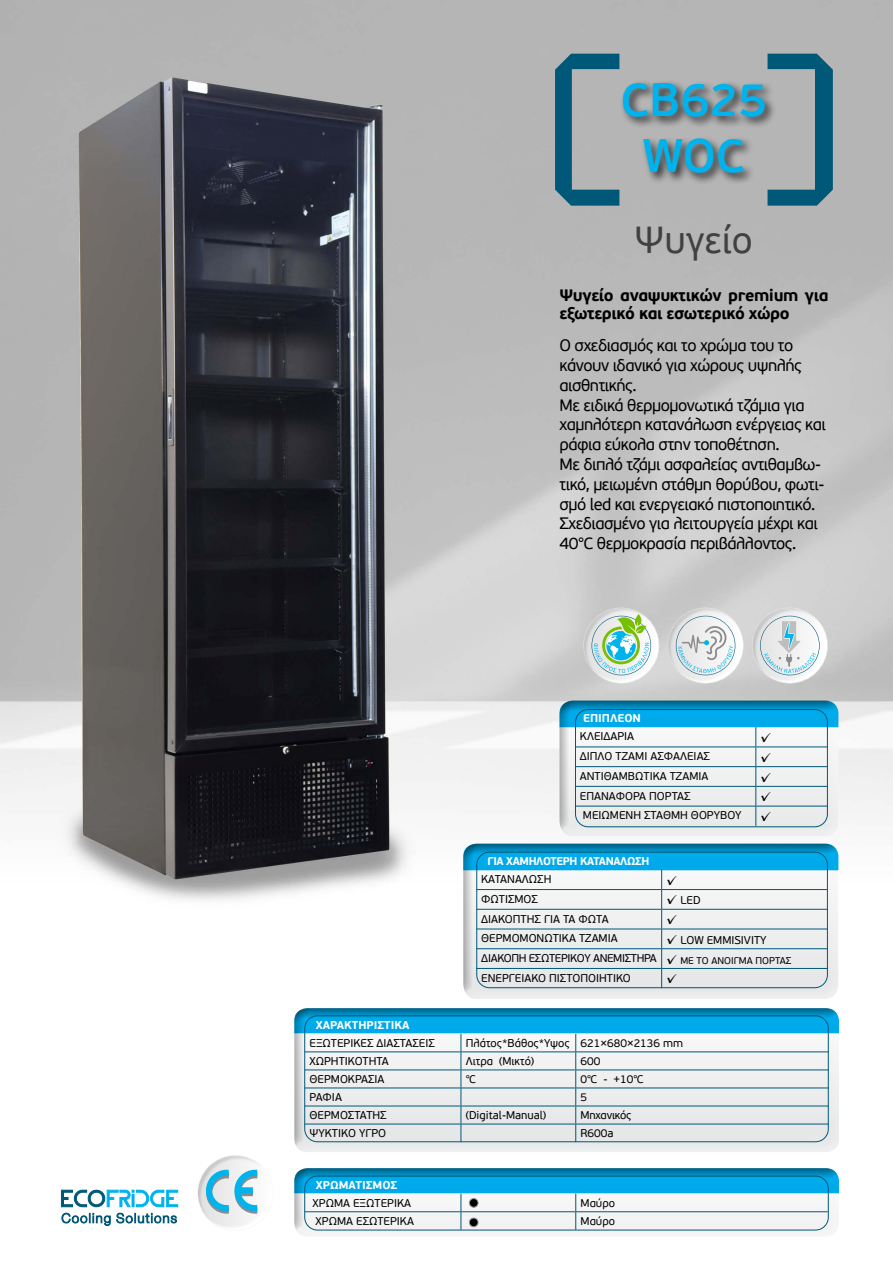
<style>
.page{position:relative;width:893px;height:1263px;background:#fff}
.page>*{position:absolute;margin:0;border:0;box-sizing:border-box;transform-origin:0 0}
.t1{font:600 46.8px/56.1px "PF Beau Sans Pro";color:#00b3ed;text-align:center}
.t2{font:37.5px "PF Beau Sans Pro";color:#414042}
.t3{font:16.5px/19.8px "PF Beau Sans Pro";letter-spacing:-.03em;color:#000}
.t4{font:700 16.5px/18px "PF Beau Sans Pro";letter-spacing:-.025em;color:#000}
.t5{font:13.5px "PF Beau Sans Pro";color:#000}
.t6{font:11.25px "PF Beau Sans Pro";color:#000}
.t7{font:11.25px/18px "PF Beau Sans Pro";letter-spacing:-.03em;color:#000}
.t8{font:700 11.25px "PF Beau Sans Pro";color:#fff}
.t9{font:700 11.25px "PF Beau Sans Pro";letter-spacing:-.03em;color:#fff}
.t10{font:11.25px "PF Beau Sans Pro";letter-spacing:-.02em;color:#000}
.s1{font-size:13.5px}
</style>
<div class="page">
<img style="left:0;top:0;width:893px;height:901px">
<div style="left:283px;top:997px;width:562px;height:155px;background:#000;opacity:.75"></div>
<div style="left:549px;top:689px;width:295px;height:147px;background:#000;opacity:.75"></div>
<svg style="left:752px;top:608px;width:76px;height:75px"></svg>
<svg style="left:668px;top:608px;width:75px;height:75px"></svg>
<svg style="left:559px;top:701px;width:279px;height:131px"></svg>
<hr style="left:575px;top:747px;width:181px;height:1px;background:#005878">
<hr style="left:756px;top:747px;width:72px;height:1px;background:#005878">
<hr style="left:575px;top:766px;width:181px;height:1px;background:#005878">
<hr style="left:756px;top:766px;width:72px;height:1px;background:#005878">
<hr style="left:575px;top:786px;width:181px;height:1px;background:#005878">
<hr style="left:756px;top:786px;width:72px;height:1px;background:#005878">
<hr style="left:575px;top:806px;width:181px;height:1px;background:#005878">
<hr style="left:756px;top:806px;width:72px;height:1px;background:#005878">
<svg style="left:583px;top:608px;width:76px;height:75px"></svg>
<div style="left:458px;top:844px;width:392px;height:156px;background:#fff"></div>
<div style="left:452px;top:832px;width:392px;height:167px;background:#000;opacity:.75"></div>
<svg style="left:463px;top:844px;width:375px;height:144px"></svg>
<hr style="left:476px;top:889px;width:186px;height:1px;background:#005878">
<hr style="left:662px;top:889px;width:166px;height:1px;background:#005878">
<hr style="left:476px;top:909px;width:186px;height:1px;background:#005878">
<hr style="left:662px;top:909px;width:166px;height:1px;background:#005878">
<hr style="left:476px;top:929px;width:186px;height:1px;background:#005878">
<hr style="left:662px;top:929px;width:166px;height:1px;background:#005878">
<hr style="left:476px;top:948px;width:186px;height:1px;background:#005878">
<hr style="left:662px;top:948px;width:166px;height:1px;background:#005878">
<hr style="left:476px;top:968px;width:186px;height:1px;background:#005878">
<hr style="left:662px;top:968px;width:166px;height:1px;background:#005878">
<svg style="left:294px;top:1008px;width:545px;height:134px"></svg>
<hr style="left:305px;top:1051px;width:156px;height:1px;background:#005878">
<hr style="left:461px;top:1051px;width:115px;height:1px;background:#005878">
<hr style="left:576px;top:1051px;width:253px;height:1px;background:#005878">
<hr style="left:305px;top:1070px;width:156px;height:1px;background:#005878">
<hr style="left:461px;top:1070px;width:115px;height:1px;background:#005878">
<hr style="left:576px;top:1070px;width:253px;height:1px;background:#005878">
<hr style="left:305px;top:1088px;width:156px;height:1px;background:#005878">
<hr style="left:461px;top:1088px;width:115px;height:1px;background:#005878">
<hr style="left:576px;top:1088px;width:253px;height:1px;background:#005878">
<hr style="left:305px;top:1106px;width:156px;height:1px;background:#005878">
<hr style="left:461px;top:1106px;width:115px;height:1px;background:#005878">
<hr style="left:576px;top:1106px;width:253px;height:1px;background:#005878">
<hr style="left:305px;top:1124px;width:156px;height:1px;background:#005878">
<hr style="left:461px;top:1124px;width:115px;height:1px;background:#005878">
<hr style="left:576px;top:1124px;width:253px;height:1px;background:#005878">
<svg style="left:294px;top:1168px;width:545px;height:62px"></svg>
<hr style="left:305px;top:1211px;width:156px;height:1px;background:#005878">
<hr style="left:461px;top:1211px;width:115px;height:1px;background:#005878">
<hr style="left:576px;top:1211px;width:252px;height:1px;background:#005878">
<div style="left:469px;top:1198px;width:9px;height:9px;background:#000;border-radius:50%"></div>
<div style="left:469px;top:1198px;width:9px;height:9px;border:1px solid #939598;border-radius:50%"></div>
<div style="left:469px;top:1218px;width:9px;height:9px;background:#000;border-radius:50%"></div>
<div style="left:469px;top:1218px;width:9px;height:9px;border:1px solid #939598;border-radius:50%"></div>
<svg style="left:555px;top:54px;width:64px;height:152px;background:#6d909c"></svg>
<svg style="left:767px;top:54px;width:66px;height:152px;background:#658c9a"></svg>
<div style="left:620px;top:79px;width:157px;height:106px;background:#000;opacity:.75"></div>
<svg style="left:197px;top:1155px;width:63px;height:72px"></svg>
<svg style="left:61px;top:1190px;width:117px;height:17px"></svg>
<svg style="left:62px;top:1213px;width:48px;height:12px"></svg>
<svg style="left:117px;top:1213px;width:60px;height:10px"></svg>
<h1 class="t1" style="left:621px;top:73px;width:148px">CB625<br>WOC</h1>
<h2 class="t2" style="left:635px;top:218px;width:120px">Ψυγείο</h2>
<h3 class="t4" style="left:559px;top:287px;width:271px">Ψυγείο αναψυκτικών premium για εξωτερικό και εσωτερικό χώρο</h3>
<p class="t3" style="left:559px;top:336px;width:268px">Ο σχεδιασμός και το χρώμα του το κάνουν ιδανικό για χώρους υψηλής αισθητικής.<br>Με ειδικά θερμομονωτικά τζάμια για χαμηλότερη κατανάλωση ενέργειας και ράφια εύκολα στην τοποθέτηση.<br>Με διπλό τζάμι ασφαλείας αντιθαμβω&shy;τικό, μειωμένη στάθμη θορύβου, φωτι&shy;σμό led και ενεργειακό πιστοποιητικό.<br>Σχεδιασμένο για λειτουργεία μέχρι και 40°C θερμοκρασία περιβάλλοντος.</p>
<p class="t8" style="left:583px;top:711px;width:59px">ΕΠΙΠΛΕΟΝ</p>
<p class="t6" style="left:580px;top:730px;width:56px">ΚΛΕΙΔΑΡΙΑ</p>
<p class="t5" style="left:761px;top:730px;width:12px">✓</p>
<p class="t6" style="left:580px;top:750px;width:132px">ΔΙΠΛΟ ΤΖΑΜΙ ΑΣΦΑΛΕΙΑΣ</p>
<p class="t5" style="left:761px;top:749px;width:12px">✓</p>
<p class="t6" style="left:580px;top:769px;width:130px">ΑΝΤΙΘΑΜΒΩΤΙΚΑ ΤΖΑΜΙΑ</p>
<p class="t5" style="left:761px;top:769px;width:12px">✓</p>
<p class="t6" style="left:580px;top:789px;width:112px">ΕΠΑΝΑΦΟΡΑ ΠΟΡΤΑΣ</p>
<p class="t5" style="left:761px;top:789px;width:12px">✓</p>
<p class="t6" style="left:583px;top:809px;width:160px">ΜΕΙΩΜΕΝΗ ΣΤΑΘΜΗ ΘΟΡΥΒΟΥ</p>
<p class="t5" style="left:761px;top:809px;width:12px">✓</p>
<p class="t9" style="left:487px;top:854px;width:164px">ΓΙΑ ΧΑΜΗΛΟΤΕΡΗ ΚΑΤΑΝΑΛΩΣΗ</p>
<p class="t6" style="left:481px;top:873px;width:72px">ΚΑΤΑΝΑΛΩΣΗ</p>
<p class="t5" style="left:666px;top:872px;width:12px">✓</p>
<p class="t6" style="left:481px;top:892px;width:58px">ΦΩΤΙΣΜΟΣ</p>
<p class="t6" style="left:666px;top:894px;width:36px"><span class="s1">✓</span> LED</p>
<p class="t6" style="left:481px;top:912px;width:129px">ΔΙΑΚΟΠΤΗΣ ΓΙΑ ΤΑ ΦΩΤΑ</p>
<p class="t5" style="left:666px;top:912px;width:12px">✓</p>
<p class="t6" style="left:481px;top:932px;width:138px">ΘΕΡΜΟΜΟΝΩΤΙΚΑ ΤΖΑΜΙΑ</p>
<p class="t7" style="left:481px;top:931px;width:312px;text-indent:185px"><span class="s1">✓</span> LOW EMMISIVITY<br>ΔΙΑΚΟΠΗ ΕΣΩΤΕΡΙΚΟΥ ΑΝΕΜΙΣΤΗΡΑ <span class="s1">✓</span> <sub>ΜΕ</sub> <sub>ΤΟ</sub> <sub>ΑΝΟΙΓΜΑ</sub> <sub>ΠΟΡΤΑΣ</sub></p>
<p class="t6" style="left:481px;top:971px;width:151px">ΕΝΕΡΓΕΙΑΚΟ ΠΙΣΤΟΠΟΙΗΤΙΚΟ</p>
<p class="t5" style="left:666px;top:971px;width:12px">✓</p>
<p class="t8" style="left:316px;top:1018px;width:95px">ΧΑΡΑΚΤΗΡΙΣΤΙΚΑ</p>
<p class="t6" style="left:309px;top:1037px;width:127px">ΕΞΩΤΕΡΙΚΕΣ ΔΙΑΣΤΑΣΕΙΣ</p>
<p class="t6" style="left:466px;top:1037px;width:219px">Πλάτος*Βάθος*Υψος 621×680×2136 mm</p>
<p class="t6" style="left:310px;top:1055px;width:81px">ΧΩΡΗΤΙΚΟΤΗΤΑ</p>
<p class="t6" style="left:466px;top:1055px;width:70px">Λιτρα (Μικτό)</p>
<p class="t6" style="left:581px;top:1055px;width:21px">600</p>
<p class="t6" style="left:310px;top:1073px;width:77px">ΘΕΡΜΟΚΡΑΣΙΑ</p>
<p class="t6" style="left:466px;top:1073px;width:12px">℃</p>
<p class="t6" style="left:581px;top:1073px;width:64px">0℃ - +10℃</p>
<p class="t6" style="left:310px;top:1091px;width:34px">ΡΑΦΙΑ</p>
<p class="t6" style="left:581px;top:1091px;width:8px">5</p>
<p class="t6" style="left:310px;top:1109px;width:79px">ΘΕΡΜΟΣΤΑΤΗΣ</p>
<p class="t6" style="left:466px;top:1109px;width:82px">(Digital-Manual)</p>
<p class="t10" style="left:581px;top:1109px;width:52px">Mηχανικός</p>
<p class="t6" style="left:310px;top:1127px;width:78px">ΨΥΚΤΙΚΟ ΥΓΡO</p>
<p class="t6" style="left:581px;top:1127px;width:35px">R600a</p>
<p class="t8" style="left:316px;top:1178px;width:83px">ΧΡΩΜΑΤΙΣΜΟΣ</p>
<p class="t6" style="left:313px;top:1196px;width:100px">ΧΡΩΜΑ ΕΞΩΤΕΡΙΚΑ</p>
<p class="t6" style="left:581px;top:1196px;width:36px">Μαύρο</p>
<p class="t6" style="left:316px;top:1215px;width:100px">ΧΡΩΜΑ ΕΣΩΤΕΡΙΚΑ</p>
<p class="t6" style="left:581px;top:1215px;width:36px">Μαύρο</p>
</div>
